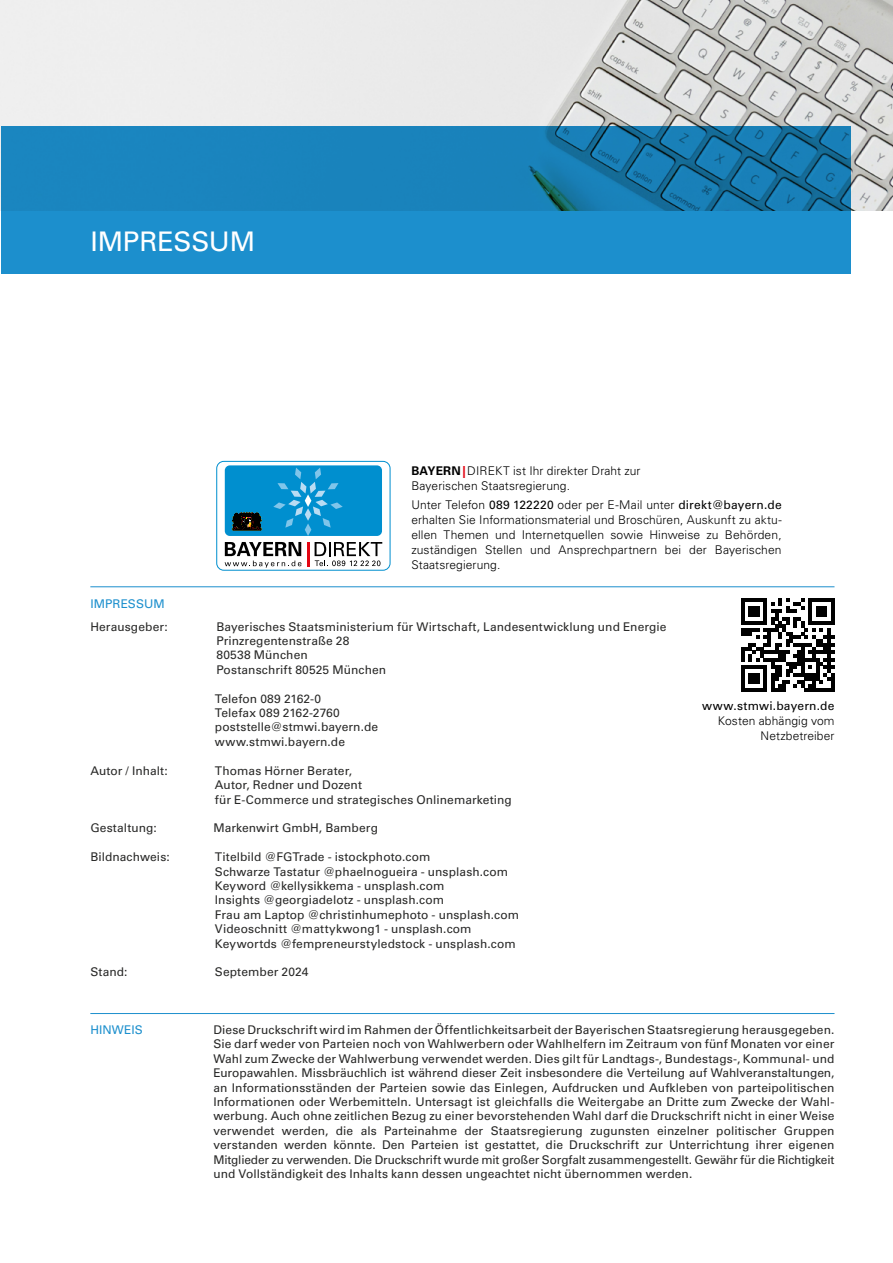
<style>
.page{position:relative;width:893px;height:1263px;background:#fff}
.page>*{position:absolute;margin:0;border:0;box-sizing:border-box;transform-origin:0 0}
.t1{font:27px "Univers LT Std";letter-spacing:-.005em;color:#fff}
.t2{font:12px/14.4px "Univers LT Std";letter-spacing:.01em;color:#282827}
.t3{font:300 12px/15px "Univers LT Std";letter-spacing:.01em;color:#000}
.t4{font:12px "Univers LT Std";letter-spacing:.02em;color:#000}
.t5{font:12px "Univers LT Std";letter-spacing:.005em;color:#1c8fcd}
.s1{font-weight:700}
.s2{font-weight:700;color:#e30613}
.s3{font-weight:400}
</style>
<div class="page">
<img style="left:0;top:0;width:893px;height:210px">
<hr style="left:90px;top:1013px;width:744px;height:1px;background:#1c8fcd">
<hr style="left:90px;top:586px;width:744px;height:1px;background:#1c8fcd">
<div style="left:216px;top:461px;width:175px;height:110px;border:1px solid #008fcf;border-radius:7px"></div>
<div style="left:225px;top:465px;width:157px;height:71px;background:#008fcf;border-radius:5px"></div>
<svg style="left:225px;top:542px;width:76px;height:26px"></svg>
<hr style="left:307px;top:542px;width:2px;height:24px;background:#e30613">
<svg style="left:273px;top:468px;width:70px;height:68px"></svg>
<svg style="left:315px;top:542px;width:67px;height:24px"></svg>
<svg style="left:232px;top:512px;width:29px;height:18px"></svg>
<svg style="left:741px;top:598px;width:93px;height:94px"></svg>
<svg style="left:1px;top:127px;width:849px;height:147px;background:#1985be"></svg>
<h1 class="t1" style="left:90px;top:226px;width:166px">IMPRESSUM</h1>
<p class="t3" style="left:411px;top:463px;width:231px"><span class="s1">BAYERN</span><span class="s2">|</span>DIREKT ist Ihr direkter Draht zur<br>Bayerischen Staatsregierung.</p>
<p class="t3" style="left:411px;top:497px;width:372px;text-align:justify">Unter Telefon <span class="s3">089 122220</span> oder per E-Mail unter <span class="s3">direkt@bayern.de </span>erhalten Sie Informationsmaterial und Broschüren, Auskunft zu aktu&shy;ellen Themen und Internetquellen sowie Hinweise zu Behörden, zuständigen Stellen und Ansprechpartnern bei der Bayerischen Staatsregierung.</p>
<p class="t5" style="left:90px;top:596px;width:76px">IMPRESSUM</p>
<p class="t2" style="left:90px;top:619px;width:79px">Herausgeber:</p>
<p class="t2" style="left:216px;top:619px;width:452px">Bayerisches Staatsministerium für Wirtschaft, Landesentwicklung und Energie Prinzregentenstraße 28<br>80538 München<br>Postanschrift 80525 München</p>
<p class="t2" style="left:215px;top:691px;width:165px">Telefon 089 2162-0<br>Telefax 089 2162-2760 poststelle@stmwi.bayern.de www.stmwi.bayern.de</p>
<p class="t2" style="left:90px;top:763px;width:79px">Autor / Inhalt:</p>
<p class="t2" style="left:215px;top:763px;width:298px">Thomas Hörner Berater,<br>Autor, Redner und Dozent<br>für E-Commerce und strategisches Onlinemarketing</p>
<p class="t2" style="left:90px;top:821px;width:68px">Gestaltung:</p>
<p class="t2" style="left:213px;top:821px;width:166px">Markenwirt GmbH, Bamberg</p>
<p class="t2" style="left:90px;top:850px;width:81px">Bildnachweis:</p>
<p class="t2" style="left:215px;top:850px;width:306px">Titelbild @FGTrade - istockphoto.com<br>Schwarze Tastatur @phaelnogueira - unsplash.com Keyword @kellysikkema - unsplash.com<br>Insights @georgiadelotz - unsplash.com<br>Frau am Laptop @christinhumephoto - unsplash.com Videoschnitt @mattykwong1 - unsplash.com Keywortds @fempreneurstyledstock - unsplash.com</p>
<p class="t2" style="left:90px;top:965px;width:39px">Stand:</p>
<p class="t2" style="left:215px;top:965px;width:95px">September 2024</p>
<p class="t4" style="left:702px;top:699px;width:134px">www.stmwi.bayern.de</p>
<p class="t3" style="left:718px;top:713px;width:118px;text-align:right">Kosten abhängig vom<br>Netzbetreiber</p>
<p class="t5" style="left:90px;top:1022px;width:54px">HINWEIS</p>
<p class="t2" style="left:213px;top:1022px;width:623px;text-align:justify">Diese Druckschrift wird im Rahmen der Öffentlichkeitsarbeit der Bayerischen Staatsregierung herausgegeben.<br>Sie darf weder von Parteien noch von Wahlwerbern oder Wahlhelfern im Zeitraum von fünf Monaten vor einer Wahl zum Zwecke der Wahlwerbung verwendet werden. Dies gilt für Landtags-, Bundestags-, Kommunal- und Europawahlen. Missbräuchlich ist während dieser Zeit insbesondere die Verteilung auf Wahlveranstaltungen, an Informationsständen der Parteien sowie das Einlegen, Aufdrucken und Aufkleben von parteipolitischen Informationen oder Werbemitteln. Untersagt ist gleichfalls die Weitergabe an Dritte zum Zwecke der Wahl&shy;werbung. Auch ohne zeitlichen Bezug zu einer bevorstehenden Wahl darf die Druckschrift nicht in einer Weise verwendet werden, die als Parteinahme der Staatsregierung zugunsten einzelner politischer Gruppen verstanden werden könnte. Den Parteien ist gestattet, die Druckschrift zur Unterrichtung ihrer eigenen Mitglieder zu verwenden. Die Druckschrift wurde mit großer Sorgfalt zusammengestellt. Gewähr für die Richtigkeit und Vollständigkeit des Inhalts kann dessen ungeachtet nicht übernommen werden.</p>
</div>
